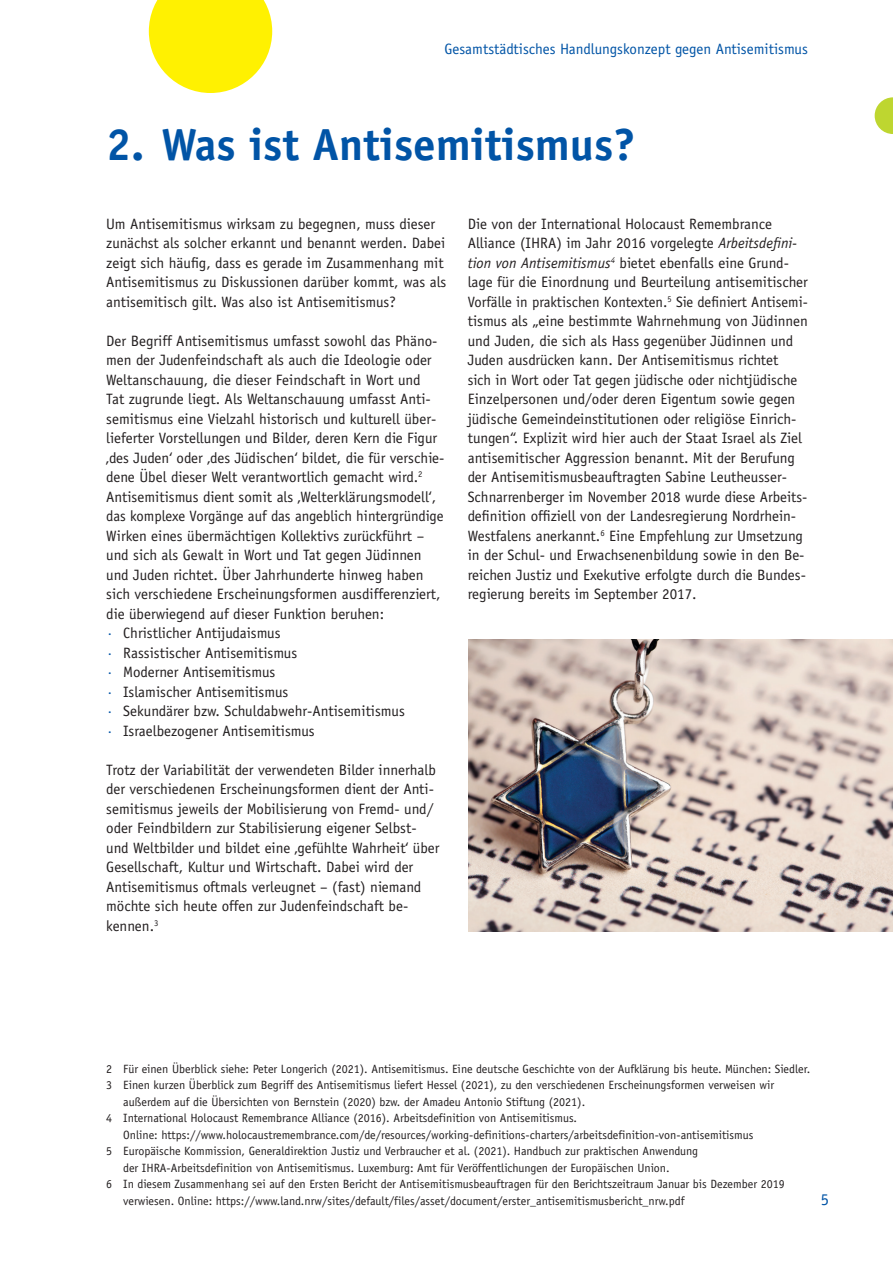
<style>
.page{position:relative;width:893px;height:1263px;background:#fff}
.page>*{position:absolute;margin:0;border:0;box-sizing:border-box;transform-origin:0 0}
.t1{font:700 45px "Officina Sans Std";color:#0154a6}
.t2{font:16.5px "Officina Sans Std";color:#0154a6}
.t3{font:15px/19.5px "Officina Sans Std";color:#231f20}
.t4{font:15px "Officina Sans Std";color:#0154a6}
.t5{font:12px "Officina Sans Std";color:#231f20}
.s1{color:#0154a6}
.s2{font-style:italic}
</style>
<div class="page">
<svg style="left:875px;top:97px;width:18px;height:37px"></svg>
<svg style="left:149px;top:0;width:123px;height:93px;background:#fff328"></svg>
<img style="left:469px;top:640px;width:424px;height:292px">
<p class="t4" style="left:444px;top:40px;width:365px">Gesamtstädtisches Handlungskonzept gegen Antisemitismus</p>
<h1 class="t1" style="left:106px;top:117px;width:531px">2. Was ist Antisemitismus?</h1>
<p class="t3" style="left:106px;top:214px;width:342px">Um Antisemitismus wirksam zu begegnen, muss dieser zunächst als solcher erkannt und benannt werden. Dabei zeigt sich häufig, dass es gerade im Zusammenhang mit Antisemitismus zu Diskussionen darüber kommt, was als antisemitisch gilt. Was also ist Antisemitismus?</p>
<p class="t3" style="left:106px;top:331px;width:340px">Der Begriff Antisemitismus umfasst sowohl das Phäno&shy;men der Judenfeindschaft als auch die Ideologie oder Weltanschauung, die dieser Feindschaft in Wort und<br>Tat zugrunde liegt. Als Weltanschauung umfasst Anti&shy;semitismus eine Vielzahl historisch und kulturell über&shy;lieferter Vorstellungen und Bilder, deren Kern die Figur ‚des Juden‘ oder ‚des Jüdischen‘ bildet, die für verschie&shy;dene Übel dieser Welt verantwortlich gemacht wird.<sup>2<br></sup>Antisemitismus dient somit als ‚Welterklärungsmodell‘, das komplexe Vorgänge auf das angeblich hintergründige Wirken eines übermächtigen Kollektivs zurückführt – und sich als Gewalt in Wort und Tat gegen Jüdinnen und Juden richtet. Über Jahrhunderte hinweg haben sich verschiedene Erscheinungsformen ausdifferenziert, die überwiegend auf dieser Funktion beruhen:<br><span class="s1">·</span> Christlicher Antijudaismus<br><span class="s1">·</span> Rassistischer Antisemitismus<br><span class="s1">·</span> Moderner Antisemitismus<br><span class="s1">·</span> Islamischer Antisemitismus<br><span class="s1">·</span> Sekundärer bzw. Schuldabwehr-Antisemitismus<br><span class="s1">·</span> Israelbezogener Antisemitismus</p>
<p class="t3" style="left:106px;top:760px;width:335px">Trotz der Variabilität der verwendeten Bilder innerhalb der verschiedenen Erscheinungsformen dient der Anti&shy;semitismus jeweils der Mobilisierung von Fremd- und/ oder Feindbildern zur Stabilisierung eigener Selbst&shy;und Weltbilder und bildet eine ‚gefühlte Wahrheit‘ über Gesellschaft, Kultur und Wirtschaft. Dabei wird der Antisemitismus oftmals verleugnet – (fast) niemand möchte sich heute offen zur Judenfeindschaft be&shy;kennen.<sup>3</sup></p>
<p class="t3" style="left:468px;top:214px;width:342px">Die von der International Holocaust Remembrance Alliance (IHRA) im Jahr 2016 vorgelegte <span class="s2">Arbeitsdefini&shy;tion von Antisemitismus</span><sup>4</sup> bietet ebenfalls eine Grund&shy;lage für die Einordnung und Beurteilung antisemitischer Vorfälle in praktischen Kontexten.<sup>5</sup> Sie definiert Antisemi&shy;tismus als „eine bestimmte Wahrnehmung von Jüdinnen und Juden, die sich als Hass gegenüber Jüdinnen und Juden ausdrücken kann. Der Antisemitismus richtet<br>sich in Wort oder Tat gegen jüdische oder nichtjüdische Einzelpersonen und/oder deren Eigentum sowie gegen jüdische Gemeindeinstitutionen oder religiöse Einrich&shy;tungen“. Explizit wird hier auch der Staat Israel als Ziel antisemitischer Aggression benannt. Mit der Berufung der Antisemitismusbeauftragten Sabine Leutheusser-Schnarrenberger im November 2018 wurde diese Arbeits&shy;definition offiziell von der Landesregierung Nordrhein-Westfalens anerkannt.<sup>6</sup> Eine Empfehlung zur Umsetzung in der Schul- und Erwachsenenbildung sowie in den Be&shy;reichen Justiz und Exekutive erfolgte durch die Bundes&shy;regierung bereits im September 2017.</p>
<p class="t5" style="left:106px;top:1061px;width:705px">2 Für einen Überblick siehe: Peter Longerich (2021). Antisemitismus. Eine deutsche Geschichte von der Aufklärung bis heute. München: Siedler.</p>
<p class="t5" style="left:106px;top:1078px;width:669px">3 Einen kurzen Überblick zum Begriff des Antisemitismus liefert Hessel (2021), zu den verschiedenen Erscheinungsformen verweisen wir</p>
<p class="t5" style="left:123px;top:1094px;width:463px">außerdem auf die Übersichten von Bernstein (2020) bzw. der Amadeu Antonio Stiftung (2021).</p>
<p class="t5" style="left:106px;top:1111px;width:472px">4 International Holocaust Remembrance Alliance (2016). Arbeitsdefinition von Antisemitismus.</p>
<p class="t5" style="left:123px;top:1127px;width:632px">Online: https://www.holocaustremembrance.com/de/resources/working-definitions-charters/arbeitsdefinition-von-antisemitismus</p>
<p class="t5" style="left:106px;top:1144px;width:593px">5 Europäische Kommission, Generaldirektion Justiz und Verbraucher et al. (2021). Handbuch zur praktischen Anwendung</p>
<p class="t5" style="left:123px;top:1160px;width:548px">der IHRA-Arbeitsdefinition von Antisemitismus. Luxemburg: Amt für Veröffentlichungen der Europäischen Union.</p>
<p class="t5" style="left:106px;top:1177px;width:680px">6 In diesem Zusammenhang sei auf den Ersten Bericht der Antisemitismusbeauftragen für den Berichtszeitraum Januar bis Dezember 2019</p>
<p class="t5" style="left:123px;top:1193px;width:563px">verwiesen. Online: https://www.land.nrw/sites/default/files/asset/document/erster_antisemitismusbericht_nrw.pdf</p>
<p class="t2" style="left:821px;top:1189px;width:10px">5</p>
</div>
